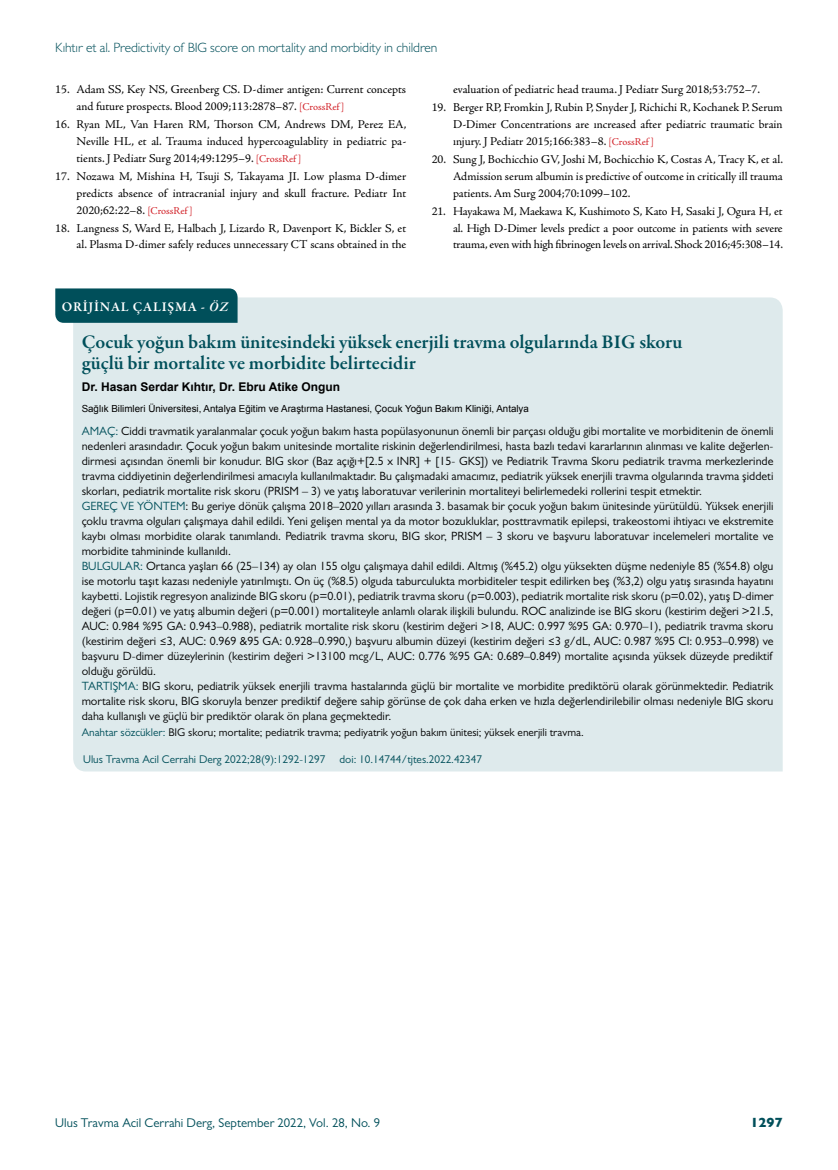
<style>
.page{position:relative;width:838px;height:1170px;background:#fff}
.page>*{position:absolute;margin:0;border:0;box-sizing:border-box;transform-origin:0 0}
.t1{font:600 19.5px/21px "Garamond Premr Pro";color:#004f5a}
.t2{font:300 13.5px "Gill Sans MT Pro";letter-spacing:-.005em;color:#004f5a}
.t3{font:600 13.5px "Garamond Premr Pro";letter-spacing:.055em;color:#fff}
.t4{font:800 13.5px "Gill Sans MT Pro";color:#004f5a}
.t5{font:12.75px "Gill Sans MT Pro";color:#004f5a}
.t6{font:12px/15px "Gill Sans MT Pro";color:#000}
.t7{font:12px/16.8px "Adobe Jenson Pro";color:#000;text-align:justify}
.t8{font:700 12px "Arial";color:#000}
.t9{font:11.25px "Gill Sans MT Pro";color:#000}
.t10{font:11.25px "Gill Sans MT Pro";color:#004f5a}
.t11{font:9.75px "Arial";color:#000}
.s1{font-size:10.5px;color:#d2232a}
.s2{font-style:italic}
.s3{color:#004f5a}
</style>
<div class="page">
<div style="left:73px;top:297px;width:709px;height:474px;background:#deeaec"></div>
<div style="left:55px;top:288px;width:182px;height:35px;background:#004f5a"></div>
<p class="t2" style="left:55px;top:39px;width:384px">Kıhtır et al. Predictivity of BIG score on mortality and morbidity in children</p>
<p class="t7" style="left:77px;top:81px;width:331px;text-indent:-21px">15. Adam SS, Key NS, Greenberg CS. D-dimer antigen: Current concepts and future prospects. Blood 2009;113:2878–87. <span class="s1">[CrossRef ]</span></p>
<p class="t7" style="left:77px;top:116px;width:331px;text-indent:-21px">16. Ryan ML, Van Haren RM, Thorson CM, Andrews DM, Perez EA, Neville HL, et al. Trauma induced hypercoagulablity in pediatric pa&shy;tients. J Pediatr Surg 2014;49:1295–9. <span class="s1">[CrossRef ]</span></p>
<p class="t7" style="left:77px;top:168px;width:331px;text-indent:-21px">17. Nozawa M, Mishina H, Tsuji S, Takayama JI. Low plasma D-dimer predicts absence of intracranial injury and skull fracture. Pediatr Int 2020;62:22–8. <span class="s1">[CrossRef ]</span></p>
<p class="t7" style="left:55px;top:220px;width:352px;text-align:right">18. Langness S, Ward E, Halbach J, Lizardo R, Davenport K, Bickler S, et al. Plasma D-dimer safely reduces unnecessary CT scans obtained in the</p>
<p class="t3" style="left:62px;top:298px;width:168px">ORİJİNAL ÇALIŞMA - <span class="s2">ÖZ</span></p>
<p class="t7" style="left:453px;top:81px;width:308px">evaluation of pediatric head trauma. J Pediatr Surg 2018;53:752–7.</p>
<p class="t7" style="left:453px;top:99px;width:331px;text-indent:-21px">19. Berger RP, Fromkin J, Rubin P, Snyder J, Richichi R, Kochanek P. Serum D-Dimer Concentrations are ıncreased after pediatric traumatic brain ınjury. J Pediatr 2015;166:383–8. <span class="s1">[CrossRef ]</span></p>
<p class="t7" style="left:453px;top:151px;width:331px;text-indent:-21px">20. Sung J, Bochicchio GV, Joshi M, Bochicchio K, Costas A, Tracy K, et al.<br>Admission serum albumin is predictive of outcome in critically ill trauma patients. Am Surg 2004;70:1099–102.</p>
<p class="t7" style="left:453px;top:203px;width:331px;text-indent:-21px">21. Hayakawa M, Maekawa K, Kushimoto S, Kato H, Sasaki J, Ogura H, et al. High D-Dimer levels predict a poor outcome in patients with severe trauma, even with high fibrinogen levels on arrival. Shock 2016;45:308–14.</p>
<h1 class="t1" style="left:82px;top:331px;width:602px">Çocuk yoğun bakım ünitesindeki yüksek enerjili travma olgularında BIG skoru güçlü bir mortalite ve morbidite belirtecidir</h1>
<p class="t8" style="left:82px;top:379px;width:260px">Dr. Hasan Serdar Kıhtır, Dr. Ebru Atike Ongun</p>
<p class="t11" style="left:82px;top:402px;width:449px">Sağlık Bilimleri Üniversitesi, Antalya Eğitim ve Araştırma Hastanesi, Çocuk Yoğun Bakım Kliniği, Antalya</p>
<p class="t6" style="left:82px;top:423px;width:693px"><span class="s3">AMAÇ:</span> Ciddi travmatik yaralanmalar çocuk yoğun bakım hasta popülasyonunun önemli bir parçası olduğu gibi mortalite ve morbiditenin de önemli nedenleri arasındadır. Çocuk yoğun bakım unitesinde mortalite riskinin değerlendirilmesi, hasta bazlı tedavi kararlarının alınması ve kalite değerlen&shy;dirmesi açısından önemli bir konudur. BIG skor (Baz açığı+[2.5 x INR] + [15- GKS]) ve Pediatrik Travma Skoru pediatrik travma merkezlerinde travma ciddiyetinin değerlendirilmesi amacıyla kullanılmaktadır. Bu çalışmadaki amacımız, pediatrik yüksek enerjili travma olgularında travma şiddeti skorları, pediatrik mortalite risk skoru (PRISM – 3) ve yatış laboratuvar verilerinin mortaliteyi belirlemedeki rollerini tespit etmektir.<br><span class="s3">GEREÇ VE YÖNTEM</span>: Bu geriye dönük çalışma 2018–2020 yılları arasında 3. basamak bir çocuk yoğun bakım ünitesinde yürütüldü. Yüksek enerjili çoklu travma olguları çalışmaya dahil edildi. Yeni gelişen mental ya da motor bozukluklar, posttravmatik epilepsi, trakeostomi ihtiyacı ve ekstremite kaybı olması morbidite olarak tanımlandı. Pediatrik travma skoru, BIG skor, PRISM – 3 skoru ve başvuru laboratuvar incelemeleri mortalite ve morbidite tahmininde kullanıldı.<br><span class="s3">BULGULAR:</span> Ortanca yaşları 66 (25–134) ay olan 155 olgu çalışmaya dahil edildi. Altmış (%45.2) olgu yüksekten düşme nedeniyle 85 (%54.8) olgu ise motorlu taşıt kazası nedeniyle yatırılmıştı. On üç (%8.5) olguda taburculukta morbiditeler tespit edilirken beş (%3,2) olgu yatış sırasında hayatını kaybetti. Lojistik regresyon analizinde BIG skoru (p=0.01), pediatrik travma skoru (p=0.003), pediatrik mortalite risk skoru (p=0.02), yatış D-dimer değeri (p=0.01) ve yatış albumin değeri (p=0.001) mortaliteyle anlamlı olarak ilişkili bulundu. ROC analizinde ise BIG skoru (kestirim değeri &gt;21.5, AUC: 0.984 %95 GA: 0.943–0.988), pediatrik mortalite risk skoru (kestirim değeri &gt;18, AUC: 0.997 %95 GA: 0.970–1), pediatrik travma skoru (kestirim değeri ≤3, AUC: 0.969 &amp;95 GA: 0.928–0.990,) başvuru albumin düzeyi (kestirim değeri ≤3 g/dL, AUC: 0.987 %95 CI: 0.953–0.998) ve başvuru D-dimer düzeylerinin (kestirim değeri &gt;13100 mcg/L, AUC: 0.776 %95 GA: 0.689–0.849) mortalite açısında yüksek düzeyde prediktif olduğu görüldü.<br><span class="s3">TARTIŞMA:</span> BIG skoru, pediatrik yüksek enerjili travma hastalarında güçlü bir mortalite ve morbidite prediktörü olarak görünmektedir. Pediatrik mortalite risk skoru, BIG skoruyla benzer prediktif değere sahip görünse de çok daha erken ve hızla değerlendirilebilir olması nedeniyle BIG skoru daha kullanışlı ve güçlü bir prediktör olarak ön plana geçmektedir.</p>
<p class="t9" style="left:82px;top:725px;width:503px"><span class="s3">Anahtar sözcükler:</span> BIG skoru; mortalite; pediatrik travma; pediyatrik yoğun bakım ünitesi; yüksek enerjili travma.</p>
<p class="t10" style="left:83px;top:752px;width:400px">Ulus Travma Acil Cerrahi Derg 2022;28(9):1292-1297 doi: 10.14744/tjtes.2022.42347</p>
<p class="t5" style="left:55px;top:1115px;width:326px">Ulus Travma Acil Cerrahi Derg, September 2022, Vol. 28, No. 9</p>
<p class="t4" style="left:750px;top:1114px;width:34px">1297</p>
</div>
